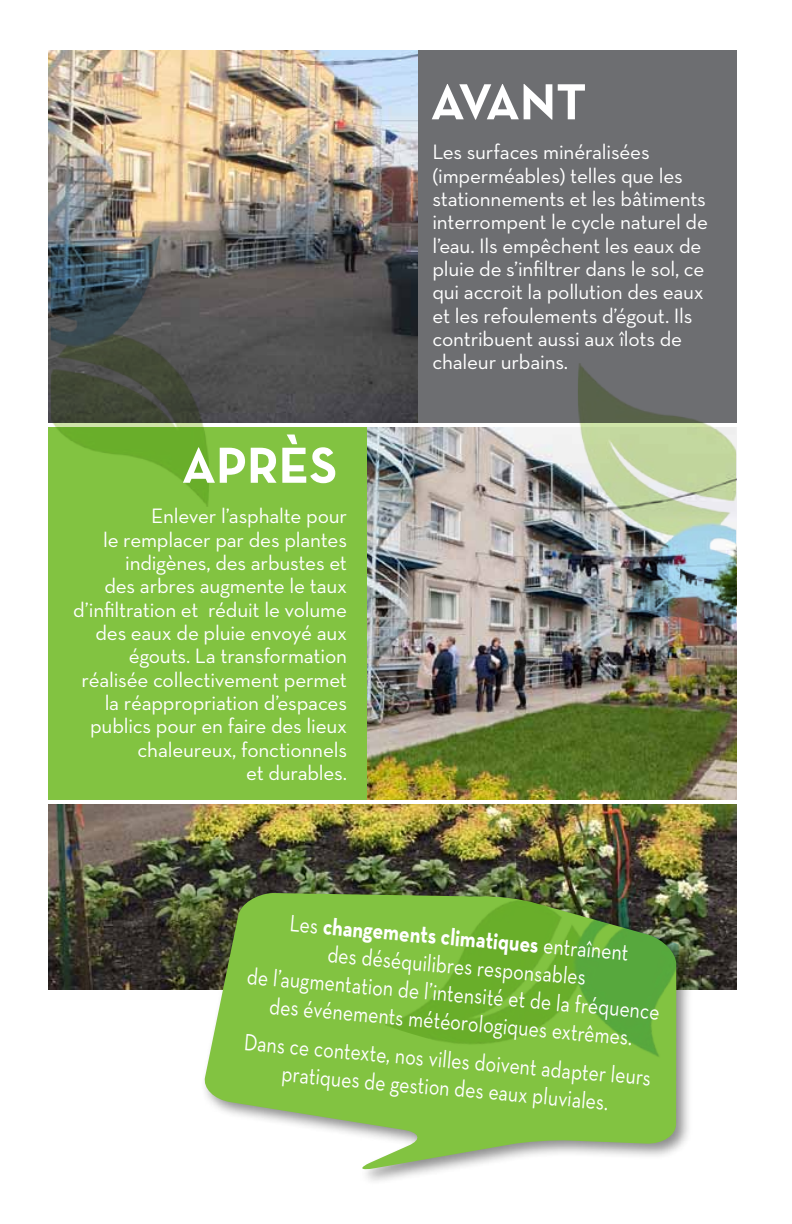
<style>
.page{position:relative;width:792px;height:1224px;background:#fff}
.page>*{position:absolute;margin:0;border:0;box-sizing:border-box;transform-origin:0 0}
.t1{font:700 51.6px "Neutra Text";color:#fff}
.t2{font:24px/28px "Neutra Text";color:#fff;text-align:center;scale:.83 1}
.t3{font:21.2px/23.4px "Neutra Text";letter-spacing:-.01em;color:#fff}
.s1{font-weight:700}
</style>
<div class="page">
<img style="left:49px;top:805px;width:687px;height:185px">
<img style="left:49px;top:50px;width:369px;height:372px">
<div style="left:418px;top:50px;width:318px;height:372px;background:#6d6e71"></div>
<img style="left:367px;top:427px;width:369px;height:373px">
<div style="left:49px;top:427px;width:318px;height:373px;background:#82c341"></div>
<img style="left:578px;top:363px;width:158px;height:304px">
<img style="left:51px;top:203px;width:158px;height:304px">
<div style="left:200px;top:888px;width:493px;height:298px;background:#000;opacity:.45"></div>
<svg style="left:203px;top:893px;width:473px;height:278px;fill:#82c341"></svg>
<img style="left:385px;top:865px;width:298px;height:245px">
<h1 class="t1" style="left:431px;top:70px;width:157px">AVANT</h1>
<h1 class="t1" style="left:182px;top:433px;width:157px">APRÈS</h1>
<p class="t3" style="left:73px;top:504px;width:275px;text-align:right">Enlever l’asphalte pour<br>le remplacer par des plantes indigènes, des arbustes et<br>des arbres augmente le taux d’infiltration et réduit le volume des eaux de pluie envoyé aux égouts. La transformation réalisée collectivement permet la réappropriation d’espaces publics pour en faire des lieux chaleureux, fonctionnels<br>et durables.</p>
<p class="t3" style="left:432px;top:140px;width:277px">Les surfaces minéralisées (imperméables) telles que les stationnements et les bâtiments interrompent le cycle naturel de l’eau. Ils empêchent les eaux de pluie de s’infiltrer dans le sol, ce qui accroit la pollution des eaux et les refoulements d’égout. Ils contribuent aussi aux îlots de chaleur urbains.</p>
<p class="t2" style="left:253px;top:905px;width:501px;rotate:5deg">Les <span class="s1">changements climatiques</span> entraînent<br>des déséquilibres responsables<br>de l’augmentation de l’intensité et de la fréquence des événements météorologiques extrêmes.</p>
<p class="t2" style="left:245px;top:1027px;width:494px;rotate:5deg">Dans ce contexte, nos villes doivent adapter leurs pratiques de gestion des eaux pluviales.</p>
</div>
